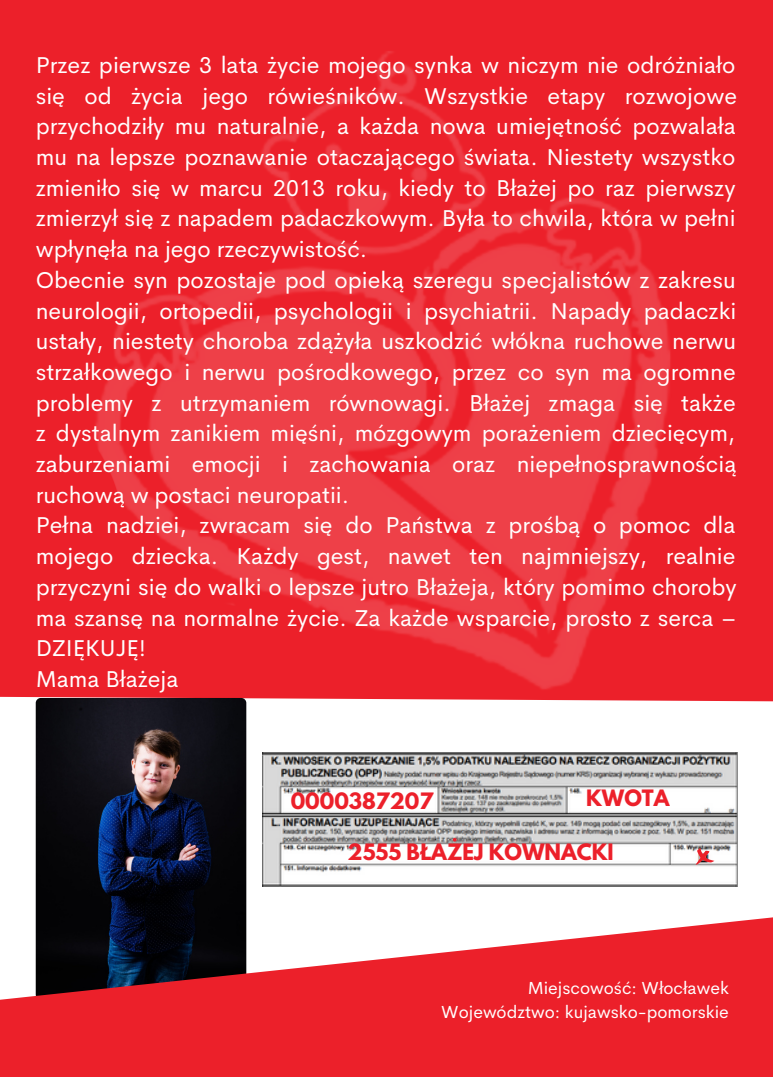
<style>
.page{position:relative;width:773px;height:1077px;background:#fff}
.page>*{position:absolute;margin:0;border:0;box-sizing:border-box;transform-origin:0 0}
.t1{font:23px/30.8px "Cerebri Sans";color:#fff}
.t2{font:700 20px "League Spartan";color:#ec202a}
.t3{font:17.5px/23.2px "Cerebri Sans";color:#fff;text-align:right}
</style>
<div class="page">
<div style="left:0;top:0;width:772px;height:1076px;background:#ec202a"></div>
<div style="left:0;top:696px;width:772px;height:212px;background:#fff"></div>
<img style="left:91px;top:51px;width:591px;height:664px">
<img style="left:263px;top:752px;width:474px;height:133px">
<svg style="left:695px;top:847px;width:19px;height:17px"></svg>
<img style="left:36px;top:697px;width:210px;height:302px;border-radius:5px">
<svg style="left:0;top:908px;width:772px;height:92px"></svg>
<p class="t1" style="left:36px;top:49px;width:702px">Przez pierwsze 3 lata życie mojego synka w niczym nie odróżniało się od życia jego rówieśników. Wszystkie etapy rozwojowe przychodziły mu naturalnie, a każda nowa umiejętność pozwalała mu na lepsze poznawanie otaczającego świata. Niestety wszystko zmieniło się w marcu 2013 roku, kiedy to Błażej po raz pierwszy zmierzył się z napadem padaczkowym. Była to chwila, która w pełni wpłynęła na jego rzeczywistość.<br>Obecnie syn pozostaje pod opieką szeregu specjalistów z zakresu neurologii, ortopedii, psychologii i psychiatrii. Napady padaczki ustały, niestety choroba zdążyła uszkodzić włókna ruchowe nerwu strzałkowego i nerwu pośrodkowego, przez co syn ma ogromne problemy z utrzymaniem równowagi. Błażej zmaga się także z dystalnym zanikiem mięśni, mózgowym porażeniem dziecięcym, zaburzeniami emocji i zachowania oraz niepełnosprawnością ruchową w postaci neuropatii.<br>Pełna nadziei, zwracam się do Państwa z prośbą o pomoc dla mojego dziecka. Każdy gest, nawet ten najmniejszy, realnie przyczyni się do walki o lepsze jutro Błażeja, który pomimo choroby ma szansę na normalne życie. Za każde wsparcie, prosto z serca – DZIĘKUJĘ!<br>Mama Błażeja</p>
<p class="t2" style="left:291px;top:791px;width:144px">0000387207</p>
<p class="t2" style="left:586px;top:788px;width:85px">KWOTA</p>
<p class="t2" style="left:347px;top:841px;width:268px">2555 BŁAŻEJ KOWNACKI</p>
<p class="t3" style="left:441px;top:976px;width:289px">Miejscowość: Włocławek<br>Województwo: kujawsko-pomorskie</p>
</div>
